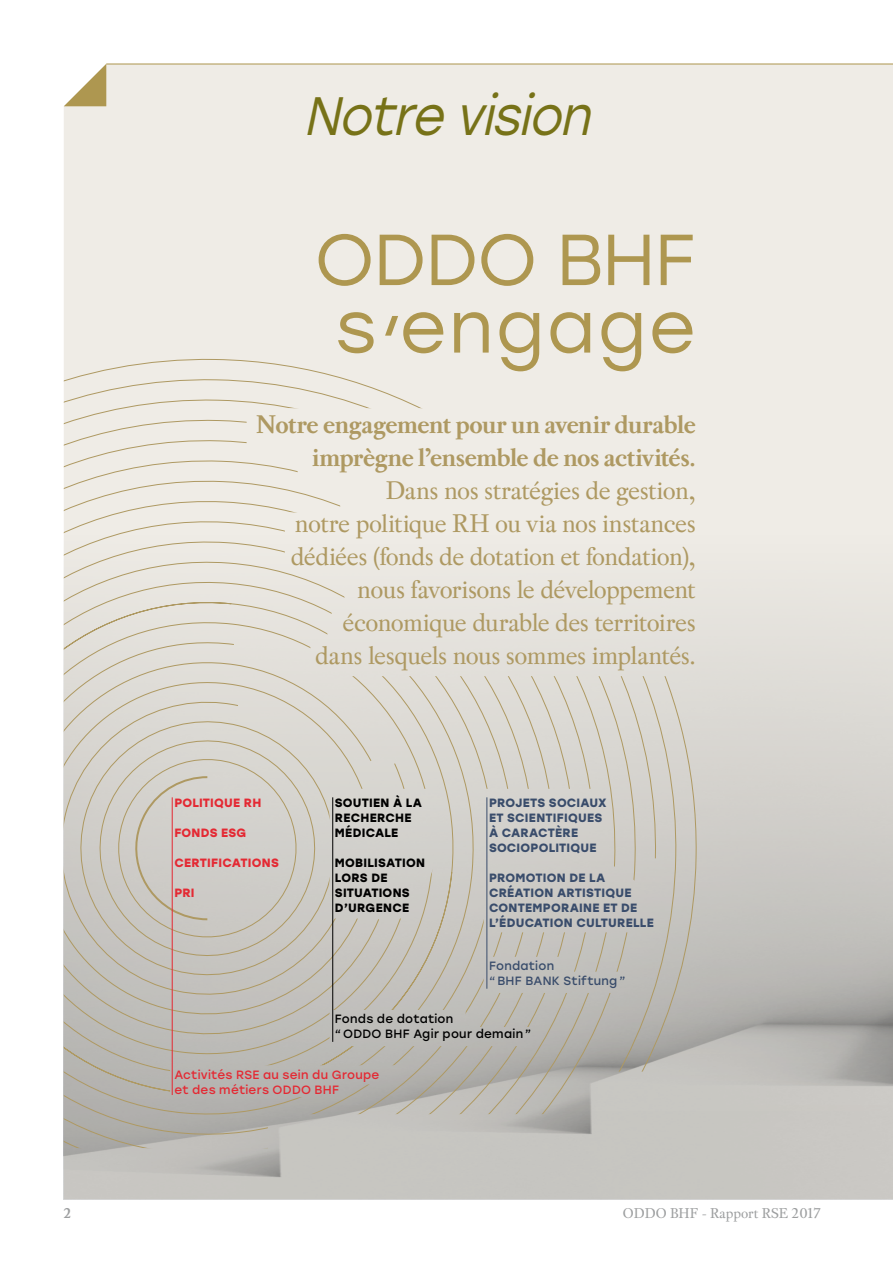
<style>
.page{position:relative;width:893px;height:1263px;background:#fff}
.page>*{position:absolute;margin:0;border:0;box-sizing:border-box;transform-origin:0 0}
.t1{font:72px/67.5px "Stolzl";letter-spacing:.005em;color:#ae9750}
.t2{font:italic 54px "Stolzl";color:#777218;scale:.9 1}
.t3{font:italic 28.05px "Stolzl";color:#ae9750;scale:2.56 1}
.t4{font:27px/33px "Pradell";letter-spacing:-.02em;color:#ae9962;text-align:right}
.t5{font:700 27px/33px "Pradell";letter-spacing:-.02em;color:#ae9962;text-align:right}
.t6{font:15px "Pradell";color:#9c9e9f}
.t7{font:700 15px "Pradell";color:#9c9e9f;scale:.95 1}
.t8{font:700 12px/15px "Stolzl";letter-spacing:.02em;color:#394c6b}
.t9{font:700 12px/15px "Stolzl";letter-spacing:.02em;color:#000}
.t10{font:12px/15px "Stolzl";letter-spacing:.02em;color:#e42933}
.t11{font:12px/15px "Stolzl";letter-spacing:.025em;color:#000}
.t12{font:700 12px "Stolzl";letter-spacing:.02em;color:#e42933}
.t13{font:12px/15px "Stolzl";letter-spacing:.025em;color:#394c6b}
</style>
<div class="page">
<div style="left:64px;top:65px;width:829px;height:377px;background:#efece6"></div>
<hr style="left:106px;top:64px;width:787px;height:1px;background:#ae9750">
<svg style="left:64px;top:64px;width:42px;height:42px"></svg>
<svg style="left:64px;top:355px;width:633px;height:802px;background:#d6d3cd"></svg>
<hr style="left:172px;top:797px;width:1px;height:298px;background:#e42933">
<hr style="left:332px;top:797px;width:1px;height:245px;background:#000">
<hr style="left:487px;top:797px;width:1px;height:192px;background:#394c6b">
<h2 class="t2" style="left:303px;top:79px;width:336px">Notre vision</h2>
<h1 class="t1" style="left:314px;top:223px;width:383px">ODDO BHF s engage</h1>
<p class="t3" style="left:379px;top:306px;width:14px">I</p>
<p class="t5" style="left:256px;top:408px;width:441px">Notre engagement pour un avenir durable imprègne l’ensemble de nos activités.</p>
<p class="t4" style="left:291px;top:473px;width:407px">Dans nos stratégies de gestion,<br>notre politique RH ou via nos instances dédiées (fonds de dotation et fondation), nous favorisons le développement économique durable des territoires dans lesquels nous sommes implantés.</p>
<p class="t12" style="left:174px;top:794px;width:89px">POLITIQUE RH</p>
<p class="t12" style="left:174px;top:824px;width:74px">FONDS ESG</p>
<p class="t12" style="left:174px;top:854px;width:106px">CERTIFICATIONS</p>
<p class="t12" style="left:174px;top:884px;width:22px">PRI</p>
<p class="t9" style="left:335px;top:794px;width:89px">SOUTIEN À LA<br>RECHERCHE<br>MÉDICALE</p>
<p class="t9" style="left:335px;top:854px;width:92px">MOBILISATION<br>LORS DE<br>SITUATIONS<br>D’URGENCE</p>
<p class="t8" style="left:489px;top:794px;width:119px">PROJETS SOCIAUX<br>ET SCIENTIFIQUES<br>À CARACTÈRE<br>SOCIOPOLITIQUE</p>
<p class="t8" style="left:489px;top:869px;width:166px">PROMOTION DE LA<br>CRÉATION ARTISTIQUE<br>CONTEMPORAINE ET DE<br>L’ÉDUCATION CULTURELLE</p>
<p class="t13" style="left:489px;top:958px;width:138px">Fondation<br>“ BHF BANK Stiftung ”</p>
<p class="t11" style="left:335px;top:1011px;width:198px">Fonds de dotation<br>“ ODDO BHF Agir pour demain ”</p>
<p class="t10" style="left:174px;top:1066px;width:207px">Activités RSE au sein du Groupe et des métiers ODDO BHF</p>
<p class="t7" style="left:64px;top:1204px;width:9px">2</p>
<p class="t6" style="left:623px;top:1204px;width:199px">ODDO BHF - Rapport RSE 2017</p>
</div>
